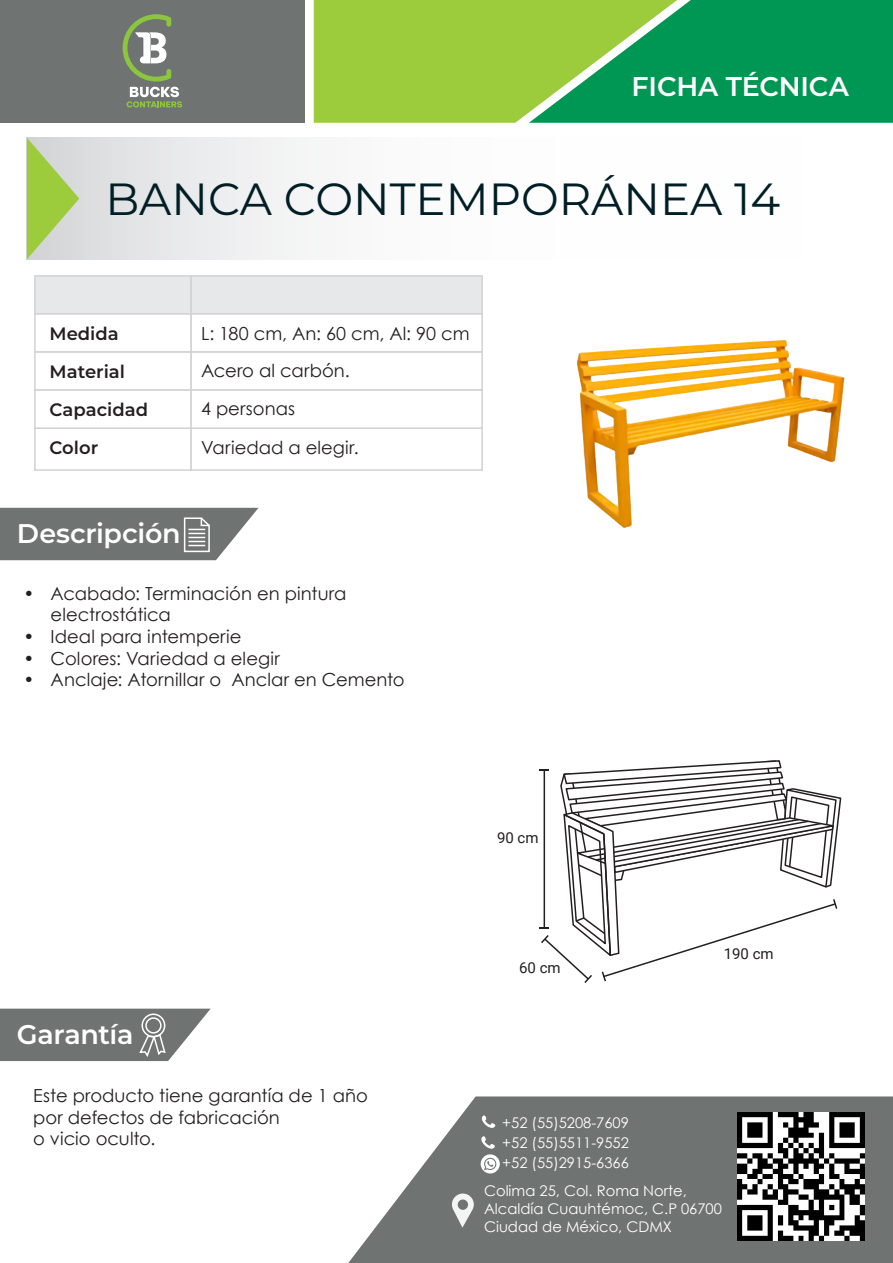
<style>
.page{position:relative;width:893px;height:1263px;background:#fff}
.page>*{position:absolute;margin:0;border:0;box-sizing:border-box;transform-origin:0 0}
.t1{font:100 45px "Montserrat";color:#001e25}
.t2{font:600 27px "Montserrat";letter-spacing:-.01em;color:#fff}
.t3{font:18px/21.6px "Century Gothic";letter-spacing:.005em;color:#231f20}
.t4{font:600 18px "Montserrat";color:#231f20}
.t5{font:15px "Roboto";color:#231f20}
.t6{font:14.7px/20.1px "Century Gothic";color:#fff;text-align:justify}
</style>
<div class="page">
<div style="left:0;top:0;width:305px;height:123px;background:#6f7473"></div>
<svg style="left:123px;top:14px;width:59px;height:93px"></svg>
<svg style="left:314px;top:0;width:579px;height:123px;background:#52b24b"></svg>
<svg style="left:348px;top:1096px;width:545px;height:167px;background:#848887"></svg>
<div style="left:27px;top:138px;width:866px;height:121px;background:linear-gradient(to right,#e7e7e9,#fff)"></div>
<svg style="left:27px;top:138px;width:52px;height:121px;background:#b9d189"></svg>
<svg style="left:0;top:508px;width:258px;height:52px;background:#7c8180"></svg>
<svg style="left:0;top:1009px;width:211px;height:52px;background:#808484"></svg>
<div style="left:142px;top:1013px;width:23px;height:24px;border:2px solid #fff;border-radius:50%"></div>
<div style="left:145px;top:1017px;width:17px;height:16px;border:2px solid #fff;border-radius:50%"></div>
<svg style="left:481px;top:1136px;width:19px;height:37px"></svg>
<svg style="left:482px;top:1115px;width:13px;height:13px"></svg>
<svg style="left:452px;top:1193px;width:22px;height:34px"></svg>
<div style="left:34px;top:275px;width:158px;height:40px;background:#e7e8e9;border:2px solid #d1d2d4"></div>
<div style="left:190px;top:275px;width:293px;height:40px;background:#e7e8e9;border:2px solid #d1d2d4"></div>
<div style="left:34px;top:313px;width:158px;height:40px;background:#fff;border:2px solid #d1d2d4"></div>
<div style="left:190px;top:313px;width:293px;height:40px;background:#fff;border:2px solid #d1d2d4"></div>
<div style="left:34px;top:351px;width:158px;height:40px;background:#fff;border:2px solid #d1d2d4"></div>
<div style="left:190px;top:351px;width:293px;height:40px;background:#fff;border:2px solid #d1d2d4"></div>
<div style="left:34px;top:427px;width:158px;height:44px;background:#fff;border:2px solid #d1d2d4"></div>
<div style="left:190px;top:427px;width:293px;height:44px;background:#fff;border:2px solid #d1d2d4"></div>
<div style="left:34px;top:389px;width:158px;height:40px;background:#fff;border:2px solid #d1d2d4"></div>
<div style="left:190px;top:389px;width:293px;height:40px;background:#fff;border:2px solid #d1d2d4"></div>
<img style="left:577px;top:340px;width:268px;height:189px">
<svg style="left:539px;top:760px;width:303px;height:223px"></svg>
<img style="left:737px;top:1113px;width:128px;height:127px">
<h2 class="t2" style="left:632px;top:68px;width:219px">FICHA TÉCNICA</h2>
<h1 class="t1" style="left:105px;top:169px;width:676px">BANCA CONTEMPORÁNEA 14</h1>
<p class="t4" style="left:50px;top:320px;width:71px">Medida</p>
<p class="t4" style="left:50px;top:359px;width:77px">Material</p>
<p class="t3" style="left:201px;top:314px;width:270px;line-height:37.2px">L: 180 cm, An: 60 cm, Al: 90 cm<br>Acero al carbón.</p>
<p class="t4" style="left:50px;top:397px;width:100px">Capacidad</p>
<p class="t3" style="left:201px;top:389px;width:159px;line-height:38.4px">4 personas<br>Variedad a elegir.</p>
<p class="t4" style="left:50px;top:435px;width:50px">Color</p>
<h2 class="t2" style="left:17px;top:514px;width:165px">Descripción</h2>
<p class="t3" style="left:51px;top:582px;width:297px;text-indent:-27px">• Acabado: Terminación en pintura electrostática</p>
<p class="t3" style="left:24px;top:625px;width:219px">• Ideal para intemperie</p>
<p class="t3" style="left:24px;top:647px;width:258px">• Colores: Variedad a elegir</p>
<p class="t3" style="left:24px;top:669px;width:382px">• Anclaje: Atornillar o Anclar en Cemento</p>
<h2 class="t2" style="left:17px;top:1015px;width:118px">Garantía</h2>
<p class="t3" style="left:33px;top:1084px;width:336px">Este producto tiene garantía de 1 año por defectos de fabricación<br>o vicio oculto.</p>
<p class="t5" style="left:497px;top:828px;width:43px">90 cm</p>
<p class="t5" style="left:519px;top:957px;width:43px">60 cm</p>
<p class="t5" style="left:724px;top:943px;width:51px">190 cm</p>
<p class="t6" style="left:502px;top:1112px;width:128px">+52 (55)5208-7609 +52 (55)5511-9552 +52 (55)2915-6366</p>
<p class="t6" style="left:484px;top:1182px;width:239px;line-height:17.7px;text-align:left">Colima 25, Col. Roma Norte,<br>Alcaldía Cuauhtémoc, C.P 06700<br>Ciudad de México, CDMX</p>
</div>
